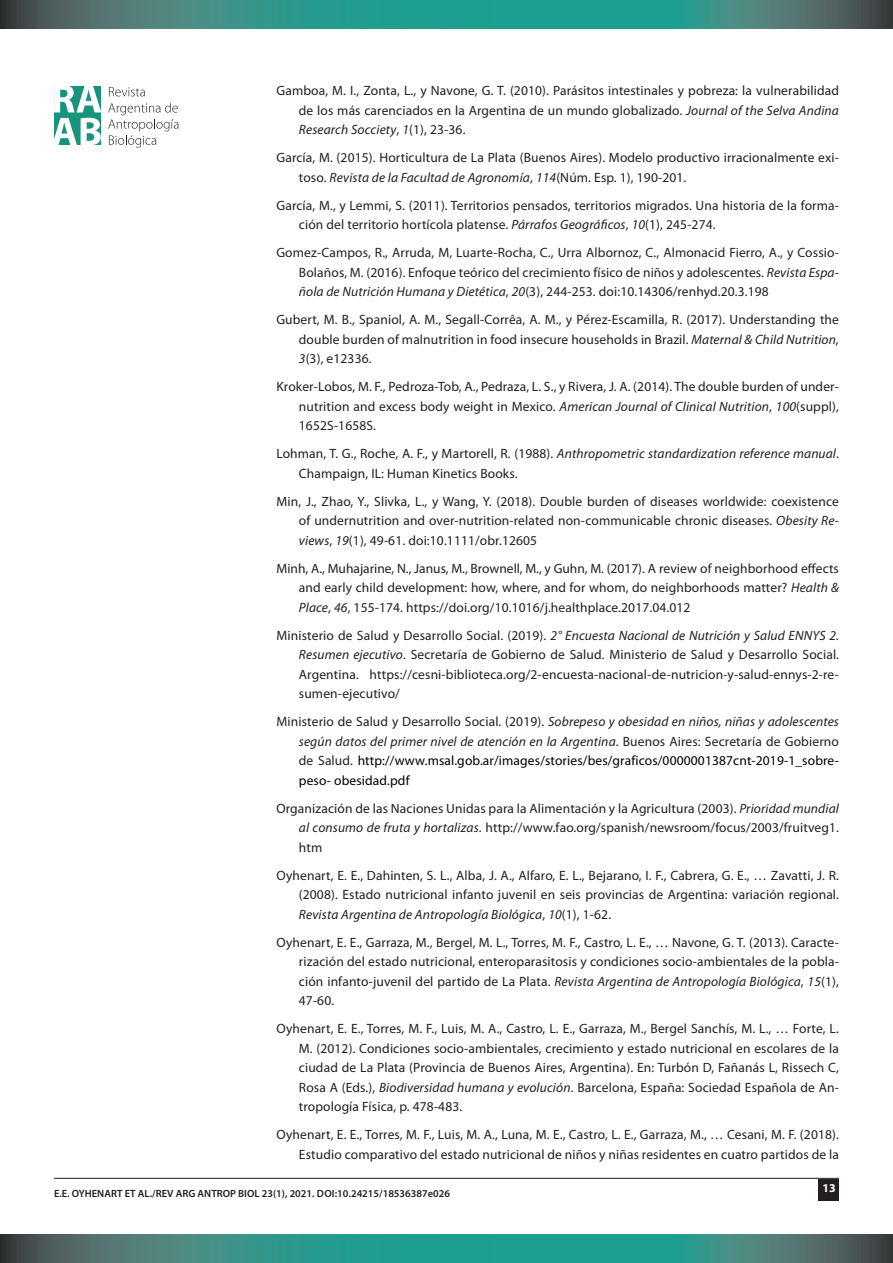
<style>
.page{position:relative;width:893px;height:1263px;background:#fff}
.page>*{position:absolute;margin:0;border:0;box-sizing:border-box;transform-origin:0 0}
.BIBLIOGRAFIA{font:13.5px/19.5px "Myriad Pro";letter-spacing:.01em;color:#231f20;text-align:justify}
.BIBLIOGRAFIA-2{font:13.5px/19.5px "Myriad Pro";letter-spacing:.01em;color:#222}
.BIBLIOGRAFIA-3{font:13.5px/19.5px "Myriad Pro";letter-spacing:.01em;color:#000;text-align:justify}
.t1{font:700 12px "Myriad Pro";color:#fff}
.t2{font:600 10.5px "Myriad Pro";color:#231f20}
.s1{font-style:italic}
.s2{color:#231f20}
.s3{font-style:italic;color:#231f20}
</style>
<div class="page">
<div style="left:819px;top:1179px;width:20px;height:21px;background:#231f20"></div>
<hr style="left:54px;top:1178px;width:785px;height:1px;background:#231f20">
<svg style="left:109px;top:87px;width:36px;height:9px"></svg>
<svg style="left:108px;top:103px;width:70px;height:45px"></svg>
<div style="left:54px;top:87px;width:47px;height:58px;background:#16947c"></div>
<svg style="left:54px;top:86px;width:47px;height:26px"></svg>
<svg style="left:54px;top:118px;width:47px;height:27px"></svg>
<svg style="left:0;top:0;width:893px;height:28px;background:#36887f"></svg>
<svg style="left:0;top:1234px;width:893px;height:29px;background:#36887f"></svg>
<p class="BIBLIOGRAFIA" style="left:299px;top:81px;width:542px;text-indent:-22px">Gamboa, M. I., Zonta, L., y Navone, G. T. (2010). Parásitos intestinales y pobreza: la vulnerabilidad de los más carenciados en la Argentina de un mundo globalizado. <span class="s1">Journal of the Selva Andina Research Socciety</span>, <span class="s1">1</span>(1), 23-36.</p>
<p class="BIBLIOGRAFIA" style="left:299px;top:148px;width:542px;text-indent:-22px">García, M. (2015). Horticultura de La Plata (Buenos Aires). Modelo productivo irracionalmente exi&shy;toso. <span class="s1">Revista de la Facultad de Agronomía</span>, <span class="s1">114</span>(Núm. Esp. 1), 190-201.</p>
<p class="BIBLIOGRAFIA-2" style="left:299px;top:195px;width:542px;text-indent:-22px">García, M., y Lemmi, S. (2011). Territorios pensados, territorios migrados. Una historia de la forma&shy;ción del territorio hortícola platense. <span class="s1">Párrafos Geográficos</span>, <span class="s1">10</span>(1), 245-274.</p>
<p class="BIBLIOGRAFIA-2" style="left:299px;top:243px;width:542px;text-align:justify;text-indent:-22px">Gomez-Campos, R., Arruda, M, Luarte-Rocha, C., Urra Albornoz, C., Almonacid Fierro, A., y Cossio-Bolaños, M. (2016). Enfoque teórico del crecimiento físico de niños y adolescentes. <span class="s1">Revista Espa&shy;ñola de Nutrición Humana y Dietética</span>, <span class="s1">20</span>(3), 244-253. <span class="s2">doi:10.14306/renhyd.20.3.198</span></p>
<p class="BIBLIOGRAFIA" style="left:299px;top:310px;width:542px;text-indent:-22px">Gubert, M. B., Spaniol, A. M., Segall-Corrêa, A. M., y Pérez-Escamilla, R. (2017). Understanding the double burden of malnutrition in food insecure households in Brazil. <span class="s1">Maternal &amp; Child Nutrition, 3</span>(3), e12336.</p>
<p class="BIBLIOGRAFIA" style="left:299px;top:377px;width:542px;text-indent:-22px">Kroker-Lobos, M. F., Pedroza-Tob, A., Pedraza, L. S., y Rivera, J. A. (2014). The double burden of under&shy;nutrition and excess body weight in Mexico. <span class="s1">American Journal of Clinical Nutrition</span>, <span class="s1">100</span>(suppl), 1652S-1658S.</p>
<p class="BIBLIOGRAFIA" style="left:299px;top:444px;width:542px;text-indent:-23px">Lohman, T. G., Roche, A. F., y Martorell, R. (1988). <span class="s1">Anthropometric standardization reference manual</span>.<br>Champaign, IL: Human Kinetics Books.</p>
<p class="BIBLIOGRAFIA" style="left:299px;top:491px;width:542px;text-indent:-22px">Min, J., Zhao, Y., Slivka, L., y Wang, Y. (2018). Double burden of diseases worldwide: coexistence of undernutrition and over-nutrition-related non-communicable chronic diseases. <span class="s1">Obesity Re&shy;views</span>, <span class="s1">19</span>(1), 49-61. doi:10.1111/obr.12605</p>
<p class="BIBLIOGRAFIA" style="left:299px;top:558px;width:542px;text-indent:-22px">Minh, A., Muhajarine, N., Janus, M., Brownell, M., y Guhn, M. (2017). A review of neighborhood effects and early child development: how, where, and for whom, do neighborhoods matter? <span class="s1">Health &amp; Place</span>, <span class="s1">46</span>, 155-174. https://doi.org/10.1016/j.healthplace.2017.04.012</p>
<p class="BIBLIOGRAFIA" style="left:299px;top:625px;width:542px;text-indent:-22px">Ministerio de Salud y Desarrollo Social. (2019). <span class="s1">2° Encuesta Nacional de Nutrición y Salud ENNYS 2.<br>Resumen ejecutivo</span>. Secretaría de Gobierno de Salud. Ministerio de Salud y Desarrollo Social.<br>Argentina. https://cesni-biblioteca.org/2-encuesta-nacional-de-nutricion-y-salud-ennys-2-re&shy;sumen-ejecutivo/</p>
<p class="BIBLIOGRAFIA-3" style="left:299px;top:712px;width:542px;text-indent:-22px"><span class="s2">Ministerio de Salud y Desarrollo Social. (2019).</span> <span class="s3">Sobrepeso y obesidad en niños, niñas y adolescentes según datos del primer nivel de atención en la Argentina</span><span class="s2">. Buenos Aires: Secretaría de Gobierno de Salud.</span> http://www.msal.gob.ar/images/stories/bes/graficos/0000001387cnt-2019-1_sobre&shy;peso- obesidad.pdf</p>
<p class="BIBLIOGRAFIA" style="left:299px;top:798px;width:542px;text-indent:-22px">Organización de las Naciones Unidas para la Alimentación y la Agricultura (2003). <span class="s1">Prioridad mundial al consumo de fruta y hortalizas</span>. http://www.fao.org/spanish/newsroom/focus/2003/fruitveg1. htm</p>
<p class="BIBLIOGRAFIA" style="left:299px;top:865px;width:542px;text-indent:-22px">Oyhenart, E. E., Dahinten, S. L., Alba, J. A., Alfaro, E. L., Bejarano, I. F., Cabrera, G. E., … Zavatti, J. R. (2008). Estado nutricional infanto juvenil en seis provincias de Argentina: variación regional.<br><span class="s1">Revista Argentina de Antropología Biológica</span>, <span class="s1">10</span>(1), 1-62.</p>
<p class="BIBLIOGRAFIA" style="left:299px;top:932px;width:542px;text-indent:-22px">Oyhenart, E. E., Garraza, M., Bergel, M. L., Torres, M. F., Castro, L. E., … Navone, G. T. (2013). Caracte&shy;rización del estado nutricional, enteroparasitosis y condiciones socio-ambientales de la pobla&shy;ción infanto-juvenil del partido de La Plata. <span class="s1">Revista Argentina de Antropología Biológica</span>, <span class="s1">15</span>(1), 47-60.</p>
<p class="BIBLIOGRAFIA" style="left:299px;top:1019px;width:542px;text-indent:-22px">Oyhenart, E. E., Torres, M. F., Luis, M. A., Castro, L. E., Garraza, M., Bergel Sanchís, M. L., … Forte, L.<br>M. (2012). Condiciones socio-ambientales, crecimiento y estado nutricional en escolares de la ciudad de La Plata (Provincia de Buenos Aires, Argentina). En: Turbón D, Fañanás L, Rissech C, Rosa A (Eds.), <span class="s1">Biodiversidad humana y evolución</span>. Barcelona, España: Sociedad Española de An&shy;tropología Física, p. 478-483.</p>
<p class="BIBLIOGRAFIA" style="left:276px;top:1125px;width:564px;text-align:right">Oyhenart, E. E., Torres, M. F., Luis, M. A., Luna, M. E., Castro, L. E., Garraza, M., … Cesani, M. F. (2018).<br>Estudio comparativo del estado nutricional de niños y niñas residentes en cuatro partidos de la</p>
<p class="t2" style="left:54px;top:1187px;width:398px">E.E. OYHENART ET AL./REV ARG ANTROP BIOL 23(1), 2021. DOI:10.24215/18536387e026</p>
<p class="t1" style="left:822px;top:1180px;width:15px">13</p>
</div>
